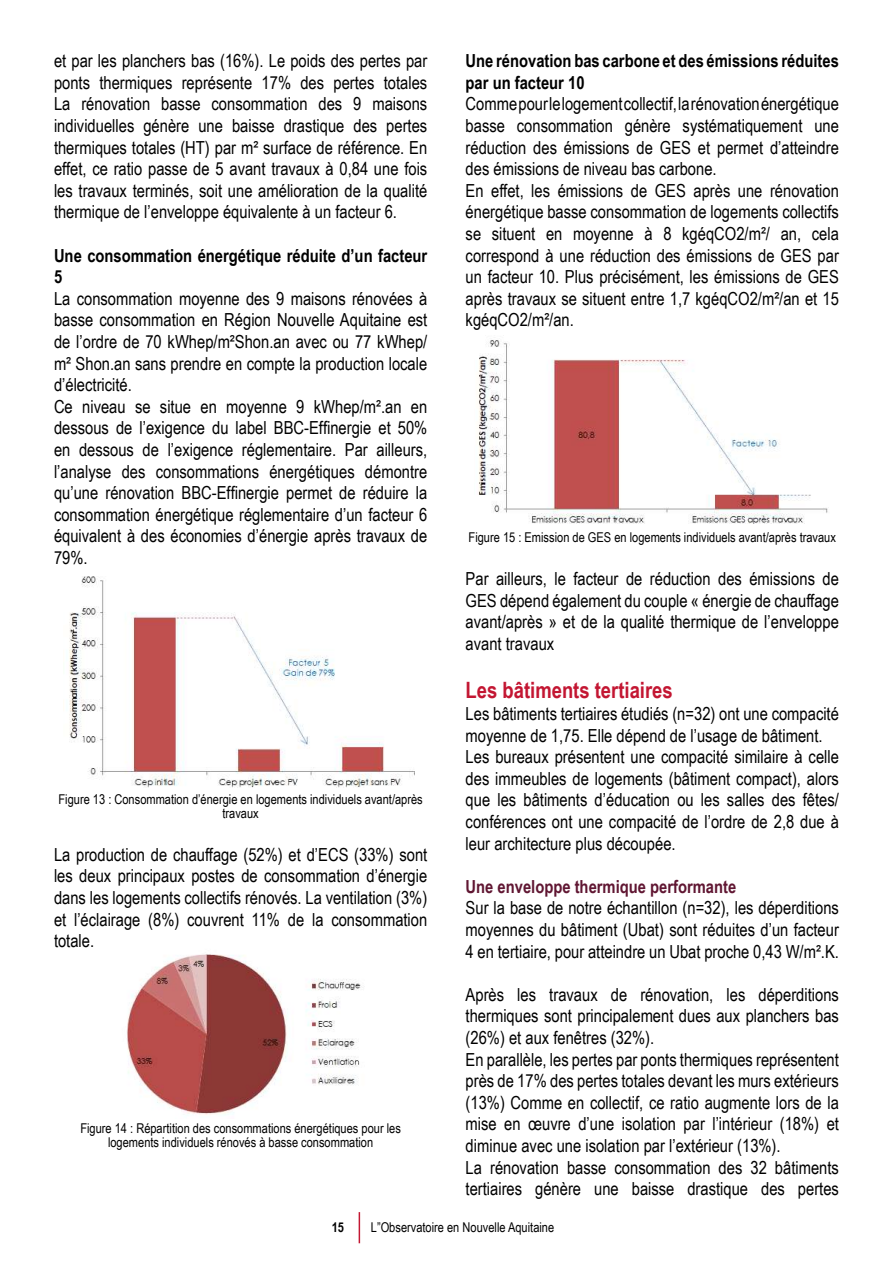
<style>
.page{position:relative;width:893px;height:1263px;background:#fff}
.page>*{position:absolute;margin:0;border:0;box-sizing:border-box;transform-origin:0 0}
.t1{font:700 22.5px "Arial Narrow";color:#c31632}
.t2{font:18px/21.6px "Arial Narrow";color:#000;text-align:justify}
.t3{font:700 18px/21.6px "Arial Narrow";color:#000}
.t4{font:700 18px "Arial Narrow";color:#601632}
.t5{font:13.5px/13.5px "Arial Narrow";color:#000;text-align:center}
.t6{font:700 13.5px "Arial Narrow";color:#000}
</style>
<div class="page">
<hr style="left:359px;top:1212px;width:1px;height:31px;background:#c31833">
<img style="left:69px;top:576px;width:346px;height:212px">
<img style="left:127px;top:954px;width:234px;height:161px">
<img style="left:478px;top:340px;width:350px;height:184px">
<p class="t2" style="left:54px;top:49px;width:375px">et par les planchers bas (16%). Le poids des pertes par ponts thermiques représente 17% des pertes totales La rénovation basse consommation des 9 maisons individuelles génère une baisse drastique des pertes thermiques totales (HT) par m² surface de référence. En effet, ce ratio passe de 5 avant travaux à 0,84 une fois les travaux terminés, soit une amélioration de la qualité thermique de l’enveloppe équivalente à un facteur 6.</p>
<p class="t3" style="left:54px;top:243px;width:375px">Une consommation énergétique réduite d’un facteur<br>5</p>
<p class="t2" style="left:54px;top:287px;width:375px;text-align:left">La consommation moyenne des 9 maisons rénovées à basse consommation en Région Nouvelle Aquitaine est de l’ordre de 70 kWhep/m²Shon.an avec ou 77 kWhep/ m² Shon.an sans prendre en compte la production locale d’électricité.<br>Ce niveau se situe en moyenne 9 kWhep/m².an en dessous de l’exigence du label BBC-Effinergie et 50% en dessous de l’exigence réglementaire. Par ailleurs, l’analyse des consommations énergétiques démontre qu’une rénovation BBC-Effinergie permet de réduire la consommation énergétique réglementaire d’un facteur 6 équivalent à des économies d’énergie après travaux de 79%.</p>
<p class="t5" style="left:58px;top:792px;width:366px">Figure 13 : Consommation d’énergie en logements individuels avant/après travaux</p>
<p class="t2" style="left:54px;top:843px;width:375px">La production de chauffage (52%) et d’ECS (33%) sont les deux principaux postes de consommation d’énergie dans les logements collectifs rénovés. La ventilation (3%) et l’éclairage (8%) couvrent 11% de la consommation totale.</p>
<p class="t5" style="left:80px;top:1121px;width:322px">Figure 14 : Répartition des consommations énergétiques pour les logements individuels rénovés à basse consommation</p>
<p class="t3" style="left:466px;top:49px;width:375px">Une rénovation bas carbone et des émissions réduites par un facteur 10</p>
<p class="t2" style="left:466px;top:92px;width:375px;text-align:left">Comme pour le logement collectif, la rénovation énergétique basse consommation génère systématiquement une réduction des émissions de GES et permet d’atteindre des émissions de niveau bas carbone.<br>En effet, les émissions de GES après une rénovation énergétique basse consommation de logements collectifs se situent en moyenne à 8 kgéqCO2/m²/ an, cela correspond à une réduction des émissions de GES par un facteur 10. Plus précisément, les émissions de GES après travaux se situent entre 1,7 kgéqCO2/m²/an et 15 kgéqCO2/m²/an.</p>
<p class="t5" style="left:469px;top:530px;width:369px">Figure 15 : Emission de GES en logements individuels avant/après travaux</p>
<p class="t2" style="left:466px;top:567px;width:375px">Par ailleurs, le facteur de réduction des émissions de GES dépend également du couple « énergie de chauffage avant/après » et de la qualité thermique de l’enveloppe avant travaux</p>
<p class="t1" style="left:466px;top:673px;width:209px">Les bâtiments tertiaires</p>
<p class="t2" style="left:466px;top:702px;width:375px;text-align:left">Les bâtiments tertiaires étudiés (n=32) ont une compacité moyenne de 1,75. Elle dépend de l’usage de bâtiment.<br>Les bureaux présentent une compacité similaire à celle des immeubles de logements (bâtiment compact), alors que les bâtiments d’éducation ou les salles des fêtes/ conférences ont une compacité de l’ordre de 2,8 due à leur architecture plus découpée.</p>
<p class="t4" style="left:466px;top:873px;width:272px">Une enveloppe thermique performante</p>
<p class="t2" style="left:466px;top:896px;width:375px">Sur la base de notre échantillon (n=32), les déperditions moyennes du bâtiment (Ubat) sont réduites d’un facteur 4 en tertiaire, pour atteindre un Ubat proche 0,43 W/m².K.</p>
<p class="t2" style="left:466px;top:983px;width:375px;text-align:left">Après les travaux de rénovation, les déperditions thermiques sont principalement dues aux planchers bas (26%) et aux fenêtres (32%).<br>En parallèle, les pertes par ponts thermiques représentent près de 17% des pertes totales devant les murs extérieurs (13%) Comme en collectif, ce ratio augmente lors de la mise en œuvre d’une isolation par l’intérieur (18%) et diminue avec une isolation par l’extérieur (13%).<br>La rénovation basse consommation des 32 bâtiments tertiaires génère une baisse drastique des pertes</p>
<p class="t6" style="left:332px;top:1217px;width:14px">15</p>
<p class="t5" style="left:371px;top:1220px;width:185px">L”Observatoire en Nouvelle Aquitaine</p>
</div>
